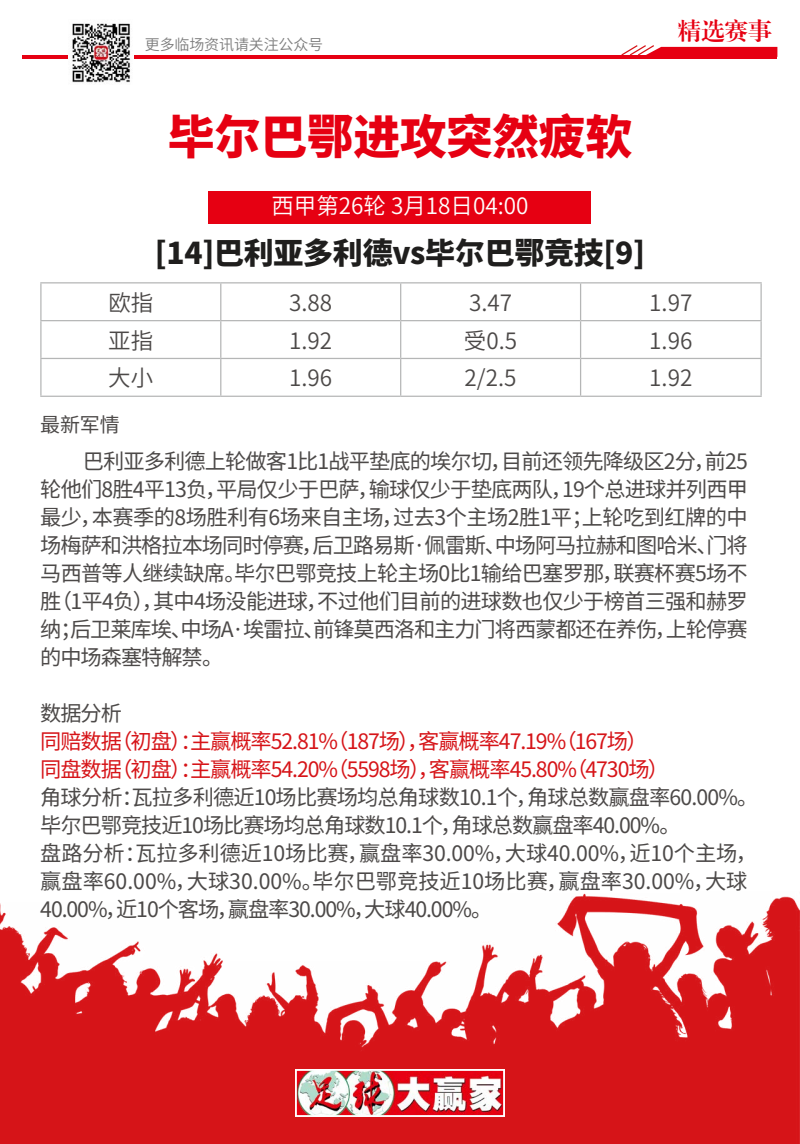
<style>
.page{position:relative;width:800px;height:1144px;background:#fff}
.page>*{position:absolute;margin:0;border:0;box-sizing:border-box;transform-origin:0 0}
.t1{font:900 46.88px "Noto Sans Hans";letter-spacing:-.01em;color:#e60012}
.t2{font:900 30px "Noto Sans Hans";letter-spacing:-.01em;color:#1f1e1d}
.t3{font:23.75px "CT Biao Song SJ";color:#e60012}
.t4{font:600 22.5px "Noto Sans Hans";color:#4c4948}
.t5{font:600 22.5px "Noto Sans Hans";color:#fff}
.t6{font:21.25px/28px "Noto Sans Hans";letter-spacing:-.04em;color:#4c4948;text-align:justify}
.t7{font:21.25px/28px "Noto Sans Hans";letter-spacing:-.05em;color:#d61418}
.t8{font:20px "Noto Sans Hans";color:#4c4948}
.t9{font:600 15px "Noto Sans Hans";letter-spacing:-.01em;color:#7d7d7d}
</style>
<div class="page">
<img style="left:0;top:893px;width:800px;height:251px">
<img style="left:298px;top:1072px;width:204px;height:42px">
<div style="left:295px;top:1069px;width:210px;height:48px;border:2px solid #fff"></div>
<hr style="left:22px;top:55px;width:755px;height:4px;background:#e60012">
<svg style="left:621px;top:45px;width:156px;height:10px"></svg>
<img style="left:68px;top:23px;width:66px;height:60px">
<div style="left:209px;top:191px;width:382px;height:33px;background:#e60012"></div>
<hr style="left:40px;top:282px;width:181px;height:1px;background:#b5b6b6">
<hr style="left:40px;top:283px;width:2px;height:37px;background:#b5b6b6">
<hr style="left:221px;top:282px;width:180px;height:1px;background:#b5b6b6">
<hr style="left:220px;top:283px;width:1px;height:37px;background:#b5b6b6">
<hr style="left:401px;top:282px;width:180px;height:1px;background:#b5b6b6">
<hr style="left:400px;top:283px;width:1px;height:37px;background:#b5b6b6">
<hr style="left:581px;top:282px;width:181px;height:1px;background:#b5b6b6">
<hr style="left:580px;top:283px;width:1px;height:37px;background:#b5b6b6">
<hr style="left:760px;top:283px;width:2px;height:37px;background:#b5b6b6">
<hr style="left:40px;top:320px;width:181px;height:1px;background:#b5b6b6">
<hr style="left:40px;top:321px;width:2px;height:37px;background:#b5b6b6">
<hr style="left:221px;top:320px;width:180px;height:1px;background:#b5b6b6">
<hr style="left:220px;top:321px;width:1px;height:37px;background:#b5b6b6">
<hr style="left:401px;top:320px;width:180px;height:1px;background:#b5b6b6">
<hr style="left:400px;top:321px;width:1px;height:37px;background:#b5b6b6">
<hr style="left:581px;top:320px;width:181px;height:1px;background:#b5b6b6">
<hr style="left:580px;top:321px;width:1px;height:37px;background:#b5b6b6">
<hr style="left:760px;top:321px;width:2px;height:37px;background:#b5b6b6">
<hr style="left:40px;top:358px;width:181px;height:1px;background:#b5b6b6">
<hr style="left:40px;top:359px;width:2px;height:37px;background:#b5b6b6">
<hr style="left:221px;top:358px;width:180px;height:1px;background:#b5b6b6">
<hr style="left:220px;top:359px;width:1px;height:37px;background:#b5b6b6">
<hr style="left:401px;top:358px;width:180px;height:1px;background:#b5b6b6">
<hr style="left:400px;top:359px;width:1px;height:37px;background:#b5b6b6">
<hr style="left:581px;top:358px;width:181px;height:1px;background:#b5b6b6">
<hr style="left:580px;top:359px;width:1px;height:37px;background:#b5b6b6">
<hr style="left:760px;top:359px;width:2px;height:37px;background:#b5b6b6">
<hr style="left:40px;top:396px;width:181px;height:1px;background:#b5b6b6">
<hr style="left:221px;top:396px;width:180px;height:1px;background:#b5b6b6">
<hr style="left:401px;top:396px;width:180px;height:1px;background:#b5b6b6">
<hr style="left:581px;top:396px;width:181px;height:1px;background:#b5b6b6">
<p class="t9" style="left:145px;top:36px;width:180px">更多临场资讯请关注公众号</p>
<h1 class="t1" style="left:168px;top:110px;width:466px">毕尔巴鄂进攻突然疲软</h1>
<p class="t5" style="left:271px;top:193px;width:259px">西甲第26轮 3月18日04:00</p>
<h2 class="t2" style="left:155px;top:236px;width:492px">[14]巴利亚多利德vs毕尔巴鄂竞技[9]</h2>
<p class="t3" style="left:678px;top:19px;width:96px">精选赛事</p>
<p class="t4" style="left:108px;top:290px;width:46px">欧指</p>
<p class="t4" style="left:289px;top:290px;width:45px">3.88</p>
<p class="t4" style="left:469px;top:290px;width:45px">3.47</p>
<p class="t4" style="left:649px;top:290px;width:45px">1.97</p>
<p class="t4" style="left:108px;top:328px;width:46px">亚指</p>
<p class="t4" style="left:289px;top:328px;width:45px">1.92</p>
<p class="t4" style="left:464px;top:328px;width:55px">受0.5</p>
<p class="t4" style="left:649px;top:328px;width:45px">1.96</p>
<p class="t4" style="left:108px;top:365px;width:46px">大小</p>
<p class="t4" style="left:289px;top:365px;width:45px">1.96</p>
<p class="t4" style="left:465px;top:365px;width:53px">2/2.5</p>
<p class="t4" style="left:649px;top:365px;width:45px">1.92</p>
<p class="t8" style="left:40px;top:413px;width:81px">最新军情</p>
<p class="t6" style="left:40px;top:447px;width:709px;text-indent:42px">巴利亚多利德上轮做客1比1战平垫底的埃尔切，目前还领先降级区2分，前25轮他们8胜4平13负，平局仅少于巴萨，输球仅少于垫底两队，19个总进球并列西甲最少，本赛季的8场胜利有6场来自主场，过去3个主场2胜1平；上轮吃到红牌的中场梅萨和洪格拉本场同时停赛，后卫路易斯·佩雷斯、中场阿马拉赫和图哈米、门将马西普等人继续缺席。毕尔巴鄂竞技上轮主场0比1输给巴塞罗那，联赛杯赛5场不胜（1平4负），其中4场没能进球，不过他们目前的进球数也仅少于榜首三强和赫罗纳；后卫莱库埃、中场A·埃雷拉、前锋莫西洛和主力门将西蒙都还在养伤，上轮停赛的中场森塞特解禁。</p>
<p class="t6" style="left:40px;top:700px;width:83px">数据分析</p>
<p class="t7" style="left:40px;top:728px;width:630px">同赔数据（初盘）：主赢概率52.81%（187场），客赢概率47.19%（167场）同盘数据（初盘）：主赢概率54.20%（5598场），客赢概率45.80%（4730场）</p>
<p class="t6" style="left:40px;top:784px;width:720px;text-align:left">角球分析：瓦拉多利德近10场比赛场均总角球数10.1个，角球总数赢盘率60.00%。毕尔巴鄂竞技近10场比赛场均总角球数10.1个，角球总数赢盘率40.00%。<br>盘路分析：瓦拉多利德近10场比赛，赢盘率30.00%，大球40.00%，近10个主场，赢盘率60.00%，大球30.00%。毕尔巴鄂竞技近10场比赛，赢盘率30.00%，大球40.00%，近10个客场，赢盘率30.00%，大球40.00%。</p>
</div>
